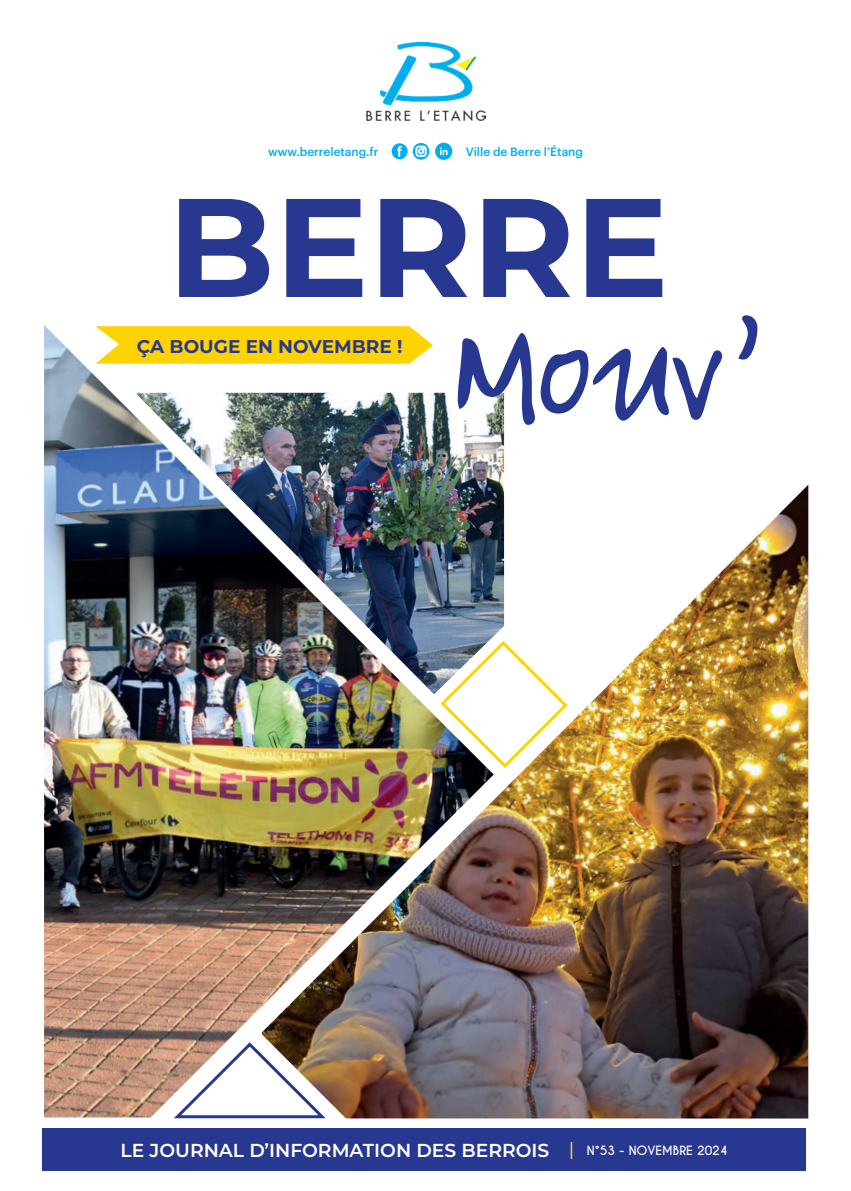
<style>
.page{position:relative;width:851px;height:1191px;background:#fff}
.page>*{position:absolute;margin:0;border:0;box-sizing:border-box;transform-origin:0 0}
.t1{font:700 140.1px "Montserrat";color:#283890}
.t2{font:140.1px "Ardleys Hand";color:#283890}
.t3{font:600 18.75px "Montserrat";color:#fff}
.t4{font:700 18.45px "Montserrat";color:#283890}
.t5{font:700 12px "Caviar Dreams";color:#fff}
.t6{font:500 11.85px "Graphik";color:#00aeef}
</style>
<div class="page">
<div style="left:43px;top:1128px;width:762px;height:42px;background:#283890"></div>
<svg style="left:570px;top:1142px;width:2px;height:16px"></svg>
<img style="left:366px;top:42px;width:119px;height:79px">
<img style="left:44px;top:325px;width:401px;height:792px">
<img style="left:135px;top:393px;width:369px;height:301px">
<svg style="left:170px;top:1040px;width:156px;height:79px"></svg>
<img style="left:262px;top:484px;width:546px;height:634px">
<div style="left:391px;top:143px;width:16px;height:16px;background:#00aeef;border-radius:50%"></div>
<svg style="left:397px;top:146px;width:5px;height:11px"></svg>
<svg style="left:412px;top:142px;width:18px;height:18px"></svg>
<div style="left:435px;top:143px;width:17px;height:17px;background:#00aeef;border-radius:50%"></div>
<svg style="left:440px;top:147px;width:7px;height:8px"></svg>
<p class="t6" style="left:268px;top:143px;width:112px">www.berreletang.fr</p>
<p class="t6" style="left:465px;top:143px;width:119px">Ville de Berre l’Étang</p>
<h1 class="t1" style="left:167px;top:146px;width:502px">BERRE</h1>
<h3 class="t4" style="left:137px;top:333px;width:267px">ÇA BOUGE EN NOVEMBRE !</h3>
<h1 class="t2" style="left:443px;top:284px;width:314px">Mouv’</h1>
<h2 class="t3" style="left:120px;top:1137px;width:430px">LE JOURNAL D’INFORMATION DES BERROIS</h2>
<p class="t5" style="left:586px;top:1143px;width:143px">N°53 - NOVEMBRE 2024</p>
</div>
